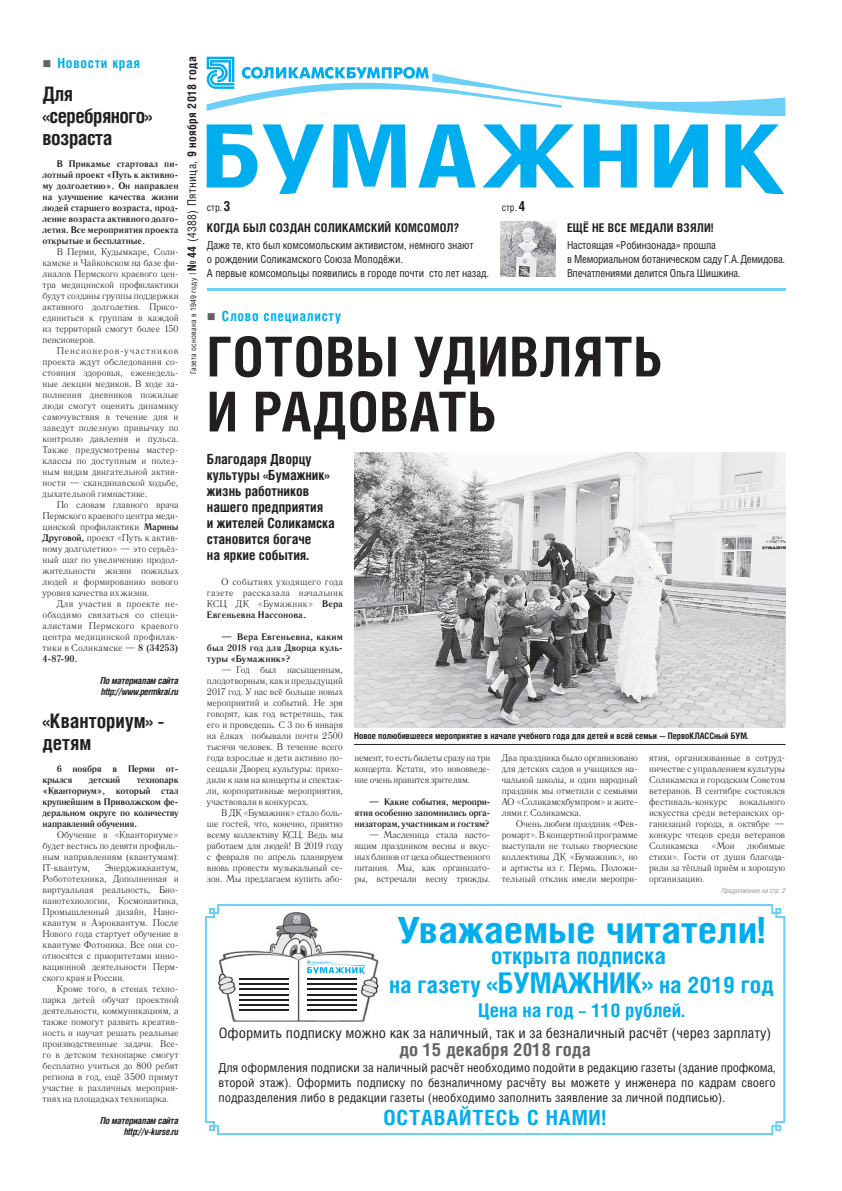
<style>
.page{position:relative;width:842px;height:1191px;background:#fff}
.page>*{position:absolute;margin:0;border:0;box-sizing:border-box;transform-origin:0 0}
.t1{font:700 55px/55px "Helios Cond C";letter-spacing:.02em;color:#231f20}
.t2{font:700 36.1px "Helios Cond C";color:#00aeef;scale:1.16 1}
.t3{font:700 22.8px/28.5px "Helios Cond C";color:#00aeef;text-align:center;scale:1.05 1}
.t4{font:700 20.9px "Helios Cond C";letter-spacing:.04em;color:#00aeef;scale:1.05 1}
.t5{font:700 20px/22px "Helios Cond C";letter-spacing:-.025em;color:#231f20}
.t6{font:700 20px/22px "Helios Cond C";color:#231f20}
.t7{font:700 19px "Helios Cond C";color:#00aeef;scale:1.05 1}
.t8{font:700 18.1px "Helios Cond C";color:#636366;scale:1.05 1}
.t9{font:14.3px "Helios Cond C";color:#231f20;scale:1.05 1}
.t10{font:700 14px/16px "Helios Cond C";color:#231f20}
.t11{font:700 14px "Helios Cond C";letter-spacing:.05em;color:#00aeef}
.t12{font:12.4px/14.8px "Helios Cond C";color:#231f20;text-align:justify;scale:1.05 1}
.t13{font:700 12px "Helios Cond C";letter-spacing:.02em;color:#231f20}
.t14{font:11px/14px "Helios Cond C";letter-spacing:-.01em;color:#231f20}
.t15{font:10px "Helios Cond C";color:#231f20}
.t16{font:9.5px/11px "Literaturnaya C";color:#231f20;text-align:justify}
.t17{font:700 9.5px/11px "Literaturnaya C";letter-spacing:-.02em;color:#231f20;text-align:justify}
.t18{font:italic 700 9.5px/11px "Helios Cond C";letter-spacing:-.025em;color:#231f20}
.t19{font:700 9px "Helios Cond C";color:#231f20}
.t20{font:8px "Helios Cond C";letter-spacing:.03em;color:#231f20}
.t21{font:italic 7px "Helios Cond C";color:#939598}
.s1{color:#636366}
.s2{font-weight:700}
.s3{font-size:10px}
.s4{font-weight:700;font-size:12px}
.s5{font-size:12px}
.s6{font-weight:700;font-size:14px}
.s7{font-size:28.5px}
</style>
<div class="page">
<hr style="left:207px;top:288px;width:578px;height:3px;background:#6bcff6">
<img style="left:500px;top:222px;width:55px;height:55px">
<svg style="left:207px;top:124px;width:50px;height:63px"></svg>
<svg style="left:333px;top:124px;width:73px;height:64px"></svg>
<svg style="left:483px;top:124px;width:91px;height:63px"></svg>
<svg style="left:584px;top:124px;width:53px;height:63px"></svg>
<svg style="left:725px;top:124px;width:59px;height:69px"></svg>
<svg style="left:263px;top:124px;width:61px;height:69px"></svg>
<svg style="left:418px;top:124px;width:58px;height:63px"></svg>
<svg style="left:207px;top:57px;width:578px;height:59px"></svg>
<svg style="left:654px;top:124px;width:54px;height:63px"></svg>
<hr style="left:354px;top:744px;width:431px;height:1px;background:#231f20">
<svg style="left:205px;top:904px;width:581px;height:231px"></svg>
<img style="left:354px;top:452px;width:431px;height:275px">
<h3 class="t11" style="left:43px;top:55px;width:99px"><span class="s1">■</span> Новости края</h3>
<h3 class="t5" style="left:43px;top:82px;width:111px">Для «серебряного» возраста</h3>
<p class="t17" style="left:43px;top:158px;width:138px;text-indent:14px">В Прикамье стартовал пи&shy;лотный проект «Путь к активно&shy;му долголетию». Он направлен на улучшение качества жизни людей старшего возраста, прод&shy;ление возраста активного долго&shy;летия. Все мероприятия проекта открытые и бесплатные.</p>
<p class="t16" style="left:43px;top:246px;width:138px;text-indent:14px">В Перми, Кудымкаре, Соли&shy;камске и Чайковском на базе фи&shy;лиалов Пермского краевого цен&shy;тра медицинской профилактики будут созданы группы поддержки активного долголетия. Присо&shy;единиться к группам в каждой из территорий смогут более 150 пенсионеров.</p>
<p class="t16" style="left:43px;top:345px;width:138px;text-align:left;text-indent:14px">Пенсионеров-участников проекта ждут обследования со&shy;стояния здоровья, еженедель&shy;ные лекции медиков. В ходе за&shy;полнения дневников пожилые люди смогут оценить динамику самочувствия в течение дня и заведут полезную привычку по контролю давления и пульса.<br>Также предусмотрены мастер&shy;классы по доступным и полез&shy;ным видам двигательной актив&shy;ности — скандинавской ходьбе, дыхательной гимнастике.</p>
<p class="t16" style="left:43px;top:499px;width:138px;text-indent:14px">По словам главного врача Пермского краевого центра меди&shy;цинской профилактики <span class="s2">Марины Друговой,</span> проект «Путь к актив&shy;ному долголетию» — это серьёз&shy;ный шаг по увеличению продол&shy;жительности жизни пожилых людей и формированию нового уровня качества их жизни.</p>
<p class="t16" style="left:43px;top:598px;width:138px;text-indent:14px">Для участия в проекте не&shy;обходимо связаться со специ&shy;алистами Пермского краевого центра медицинской профилак&shy;тики в Соликамске — <span class="s2">8 (34253)<br>4-87-90.</span></p>
<p class="t18" style="left:100px;top:675px;width:80px">По материалам сайта http://www.permkrai.ru</p>
<h3 class="t6" style="left:43px;top:709px;width:123px">«Кванториум» - детям</h3>
<p class="t17" style="left:43px;top:763px;width:138px;text-indent:14px">6 ноября в Перми от&shy;крылся</p>
<p class="t17" style="left:89px;top:774px;width:33px">детский</p>
<p class="t17" style="left:43px;top:774px;width:138px;text-indent:94px">технопарк «Кванториум», который стал крупнейшим в Приволжском фе&shy;деральном округе по количеству направлений обучения.</p>
<p class="t16" style="left:43px;top:829px;width:138px;text-indent:14px">Обучение в «Кванториуме» будет вестись по девяти профиль&shy;ным направлениям (квантумам):<br>IT- квантум,</p>
<p class="t16" style="left:43px;top:862px;width:138px;text-indent:62px">Энерджиквантум, Робототехника, Дополненная и виртуальная реальность, Био&shy;нанотехнологии, Космонавтика, Промышленный дизайн, Нано&shy;квантум и Аэроквантум. После Нового года стартует обучение в квантуме Фотоника. Все они со&shy;относятся с приоритетами инно&shy;вационной деятельности Перм&shy;ского края и России.</p>
<p class="t16" style="left:43px;top:983px;width:138px;text-indent:14px">Кроме того, в стенах техно&shy;парка детей обучат проектной деятельности, коммуникациям, а также помогут развить креатив&shy;ность и научат решать реальные производственные задачи. Все&shy;го в детском технопарке смогут бесплатно учиться до 800 ребят региона в год, ещё 3500 примут участие в различных мероприя&shy;тиях на площадках технопарка.</p>
<p class="t18" style="left:100px;top:1115px;width:80px;text-align:right">По материалам сайта http://v-kurse.ru</p>
<p class="t20" style="left:188px;top:374px;width:319px;rotate:-90deg">Газета основана в 1949 году <span class="s3">|</span> <span class="s4">№ 44</span> <span class="s5">(4388) Пятница,</span> <span class="s4">9 ноября 2018 года</span></p>
<p class="t15" style="left:207px;top:201px;width:25px">стр.<span class="s6">3</span></p>
<p class="t15" style="left:502px;top:201px;width:25px">стр.<span class="s6">4</span></p>
<p class="t13" style="left:207px;top:220px;width:254px">Когда был создан Соликамский комсомол?</p>
<p class="t14" style="left:207px;top:238px;width:284px">Даже те, кто был комсомольским активистом, немного знают<br>о рождении Соликамского Союза Молодёжи.<br>А первые комсомольцы появились в городе почти сто лет назад.</p>
<h3 class="t11" style="left:207px;top:308px;width:136px"><span class="s1">■</span> Слово специалисту</h3>
<p class="t13" style="left:567px;top:220px;width:148px">Ещё не все медали взяли!</p>
<p class="t14" style="left:567px;top:238px;width:220px">Настоящая «Робинзонада» прошла<br>в Мемориальном ботаническом саду Г.А.Демидова.<br>Впечатлениями делится Ольга Шишкина.</p>
<h1 class="t1" style="left:207px;top:328px;width:457px">Готовы удивлять и радовать</h1>
<h3 class="t10" style="left:207px;top:451px;width:129px">Благодаря Дворцу культуры «Бумажник» жизнь работников нашего предприятия<br>и жителей Соликамска становится богаче<br>на яркие события.</h3>
<p class="t16" style="left:207px;top:576px;width:138px;text-indent:14px">О событиях уходящего года газете рассказала начальник КСЦ ДК «Бумажник» <span class="s2">Вера Евгеньевна Нассонова.</span></p>
<p class="t17" style="left:207px;top:631px;width:138px;text-indent:14px">— Вера Евгеньевна, каким был 2018 год для Дворца куль&shy;туры «Бумажник»?</p>
<p class="t16" style="left:207px;top:664px;width:138px;text-indent:14px">— Год был насыщенным, плодотворным, как и предыдущий 2017 год. У нас всё больше новых мероприятий и событий. Не зря говорят, как год встретишь, так его и проведешь. С 3 по 6 января на ёлках побывали почти 2500 тысячи человек. В течение всего года взрослые и дети активно по&shy;сещали Дворец культуры: прихо&shy;дили к нам на концерты и спектак&shy;ли, корпоративные мероприятия, участвовали в конкурсах.</p>
<p class="t16" style="left:207px;top:807px;width:138px;text-indent:14px">В ДК «Бумажник» стало боль&shy;ше гостей, что, конечно, приятно всему коллективу КСЦ. Ведь мы работаем для людей! В 2019 году с февраля по апрель планируем вновь провести музыкальный се&shy;зон. Мы предлагаем купить або-</p>
<p class="t19" style="left:354px;top:730px;width:396px">Новое полюбившееся мероприятие в начале учебного года для детей и всей семьи — ПервоКЛАССный БУМ.</p>
<p class="t16" style="left:354px;top:752px;width:138px">немент, то есть билеты сразу на три концерта. Кстати, это нововведе&shy;ние очень нравится зрителям.</p>
<p class="t17" style="left:354px;top:796px;width:138px;text-indent:14px">— Какие события, меропри&shy;ятия особенно запомнились орга&shy;низаторам, участникам и гостям?</p>
<p class="t16" style="left:354px;top:829px;width:138px;text-indent:14px">— Масленица стала насто&shy;ящим праздником весны и вкус&shy;ных блинов от цеха общественного питания. Мы, как организато&shy;ры, встречали весну трижды.</p>
<p class="t16" style="left:502px;top:752px;width:138px">Два праздника было организовано для детских садов и учащихся на&shy;чальной школы, и один народный праздник мы отметили с семьями АО «Соликамскбумпром» и жите&shy;лями г. Соликамска.</p>
<p class="t16" style="left:502px;top:818px;width:138px;text-indent:14px">Очень любим праздник «Фев&shy;ромарт». В концертной программе выступали не только творческие коллективы ДК «Бумажник», но и артисты из г. Пермь. Положи&shy;тельный отклик имели меропри-</p>
<p class="t16" style="left:649px;top:752px;width:138px">ятия, организованные в сотруд&shy;ничестве с управлением культуры Соликамска и городским Советом ветеранов. В сентябре состоялся фестиваль-конкурс</p>
<p class="t16" style="left:649px;top:796px;width:138px;text-indent:90px">вокального искусства среди ветеранских ор&shy;ганизаций города, в октябре — конкурс чтецов среди ветеранов Соликамска</p>
<p class="t16" style="left:711px;top:840px;width:25px">«Мои</p>
<p class="t16" style="left:649px;top:840px;width:138px;text-indent:98px">любимые стихи». Гости от души благода&shy;рили за тёплый приём и хорошую организацию.</p>
<p class="t21" style="left:721px;top:886px;width:66px">Продолжение на стр. 2</p>
<h2 class="t2" style="left:397px;top:908px;width:319px">Уважаемые читатели!</h2>
<h3 class="t3" style="left:389px;top:941px;width:368px">открыта подписка<br>на газету <span class="s7">«БУМАЖНИК»</span> на 2019 год</h3>
<h3 class="t7" style="left:478px;top:998px;width:198px">Цена на год – 110 рублей.</h3>
<h3 class="t9" style="left:219px;top:1024px;width:528px">Оформить подписку можно как за наличный, так и за безналичный расчёт (через зарплату)</h3>
<h3 class="t8" style="left:399px;top:1038px;width:184px">до 15 декабря 2018 года</h3>
<p class="t12" style="left:218px;top:1060px;width:532px">Для оформления подписки за наличный расчёт необходимо подойти в редакцию газеты (здание профкома, второй этаж). Оформить подписку по безналичному расчёту вы можете у инженера по кадрам своего подразделения либо в редакции газеты (необходимо заполнить заявление за личной подписью).</p>
<h3 class="t4" style="left:383px;top:1105px;width:214px">ОСТАВАЙТЕСЬ С НАМИ!</h3>
</div>
